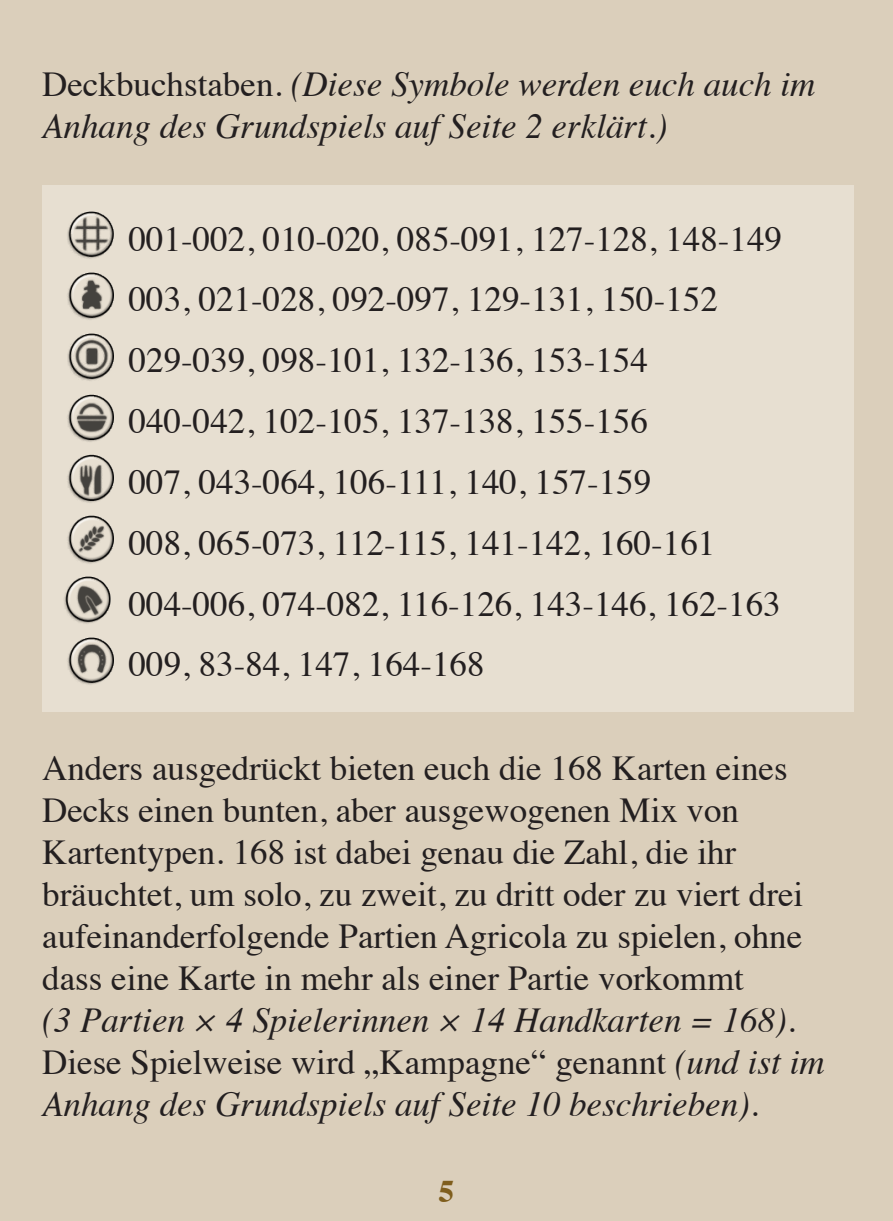
<style>
.page{position:relative;width:893px;height:1221px;background:#fff}
.page>*{position:absolute;margin:0;border:0;box-sizing:border-box;transform-origin:0 0}
.t1{font:35px/42px "Times";color:#231f20}
.t2{font:italic 35px/42px "Times";color:#231f20}
.t3{font:700 31.5px "Times";color:#7f5e1d}
.s1{font-style:normal}
.s2{font-style:italic}
</style>
<div class="page">
<div style="left:0;top:0;width:893px;height:1220px;background:#dbcfbb"></div>
<div style="left:42px;top:185px;width:811px;height:527px;background:#e7dfd1"></div>
<img style="left:67px;top:211px;width:47px;height:48px">
<img style="left:67px;top:272px;width:47px;height:48px">
<img style="left:67px;top:333px;width:47px;height:48px">
<img style="left:67px;top:394px;width:47px;height:48px">
<img style="left:67px;top:454px;width:47px;height:49px">
<img style="left:67px;top:515px;width:47px;height:49px">
<img style="left:64px;top:576px;width:47px;height:48px">
<img style="left:67px;top:637px;width:47px;height:48px">
<p class="t2" style="left:42px;top:61px;width:775px"><span class="s1">Deckbuchstaben.</span> (Diese Symbole werden euch auch im<br>Anhang des Grundspiels auf Seite 2 erklärt.)</p>
<p class="t1" style="left:129px;top:215px;width:655px">001-002, 010-020, 085-091, 127-128, 148-149</p>
<p class="t1" style="left:129px;top:275px;width:591px">003, 021-028, 092-097, 129-131, 150-152</p>
<p class="t1" style="left:129px;top:336px;width:521px">029-039, 098-101, 132-136, 153-154</p>
<p class="t1" style="left:129px;top:397px;width:521px">040-042, 102-105, 137-138, 155-156</p>
<p class="t1" style="left:129px;top:458px;width:524px">007, 043-064, 106-111, 140, 157-159</p>
<p class="t1" style="left:129px;top:519px;width:588px">008, 065-073, 112-115, 141-142, 160-161</p>
<p class="t1" style="left:129px;top:579px;width:653px">004-006, 074-082, 116-126, 143-146, 162-163</p>
<p class="t1" style="left:129px;top:640px;width:357px">009, 83-84, 147, 164-168</p>
<p class="t1" style="left:42px;top:744px;width:784px">Anders ausgedrückt bieten euch die 168 Karten eines Decks einen bunten, aber ausgewogenen Mix von Kartentypen. 168 ist dabei genau die Zahl, die ihr bräuchtet, um solo, zu zweit, zu dritt oder zu viert drei aufeinanderfolgende Partien Agricola zu spielen, ohne dass eine Karte in mehr als einer Partie vorkommt<br><span class="s2">(3 Partien × 4 Spielerinnen × 14 Handkarten = 168)</span>.<br>Diese Spielweise wird „Kampagne“ genannt <span class="s2">(und ist im Anhang des Grundspiels auf Seite 10 beschrieben)</span>.</p>
<p class="t3" style="left:439px;top:1161px;width:17px">5</p>
</div>
